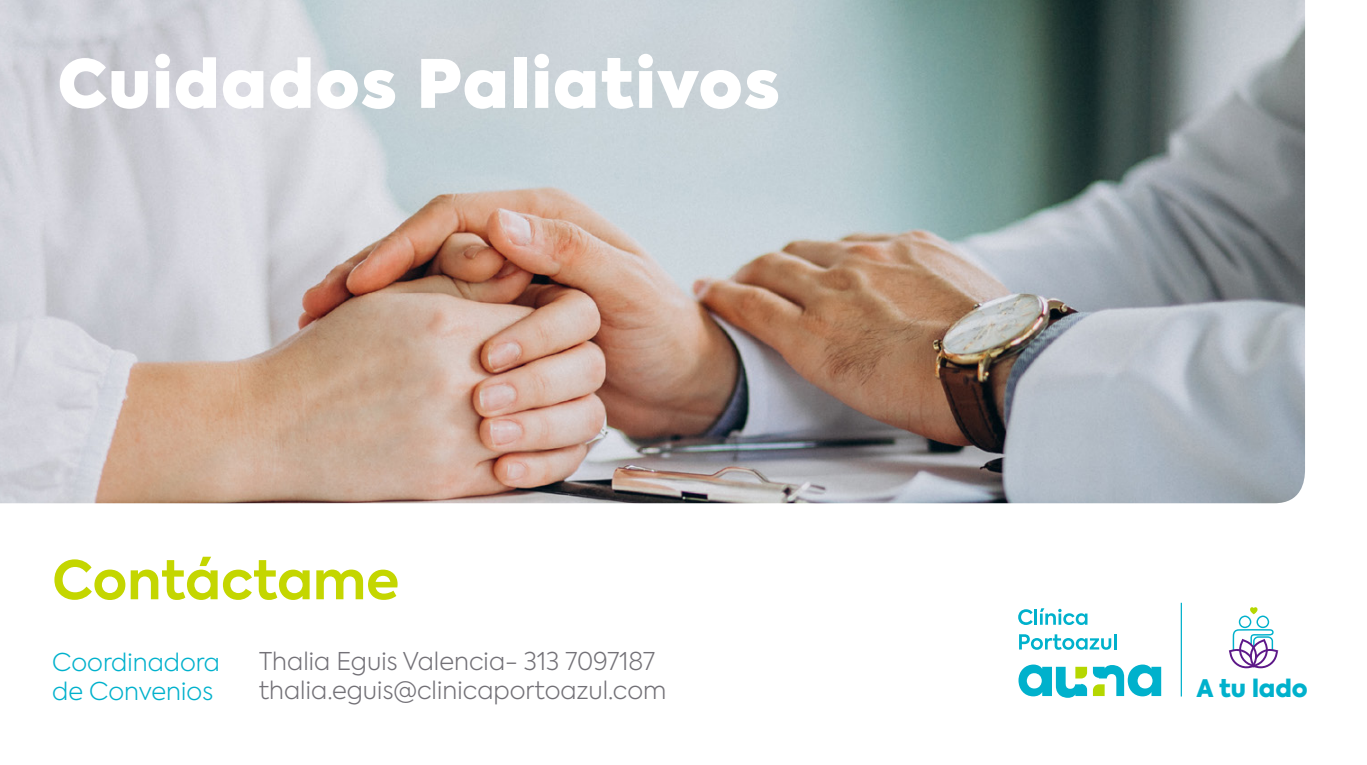
<style>
.page{position:relative;width:1367px;height:765px;background:#fff}
.page>*{position:absolute;margin:0;border:0;box-sizing:border-box;transform-origin:0 0}
.t1{font:800 66.25px "Axiforma";letter-spacing:.025em;color:#fff}
.t2{font:700 53px "Axiforma";color:#c4d600}
.t3{font:300 24.38px/29.2px "Axiforma";color:#737177}
.t4{font:300 24.38px/29.2px "Axiforma";color:#00b1cc}
.t5{font:900 24.12px "Axiforma";color:#00b1cc}
</style>
<div class="page">
<svg style="left:1018px;top:665px;width:143px;height:33px"></svg>
<svg style="left:1018px;top:609px;width:15px;height:16px"></svg>
<hr style="left:1034px;top:609px;width:3px;height:16px;background:#00b1cc">
<svg style="left:1040px;top:608px;width:47px;height:17px"></svg>
<svg style="left:1019px;top:634px;width:97px;height:16px"></svg>
<svg style="left:1229px;top:607px;width:49px;height:61px"></svg>
<hr style="left:1180px;top:603px;width:2px;height:94px;background:#00b1cc">
<img style="left:0;top:0;width:1305px;height:503px">
<h1 class="t1" style="left:58px;top:35px;width:724px">Cuidados Paliativos</h1>
<h2 class="t2" style="left:52px;top:544px;width:348px">Contáctame</h2>
<p class="t4" style="left:52px;top:647px;width:169px">Coordinadora de Convenios</p>
<p class="t3" style="left:259px;top:647px;width:409px">Thalia Eguis Valencia- 313 7097187 thalia.eguis@clinicaportoazul.com</p>
<p class="t5" style="left:1196px;top:671px;width:113px">A tu lado</p>
</div>
